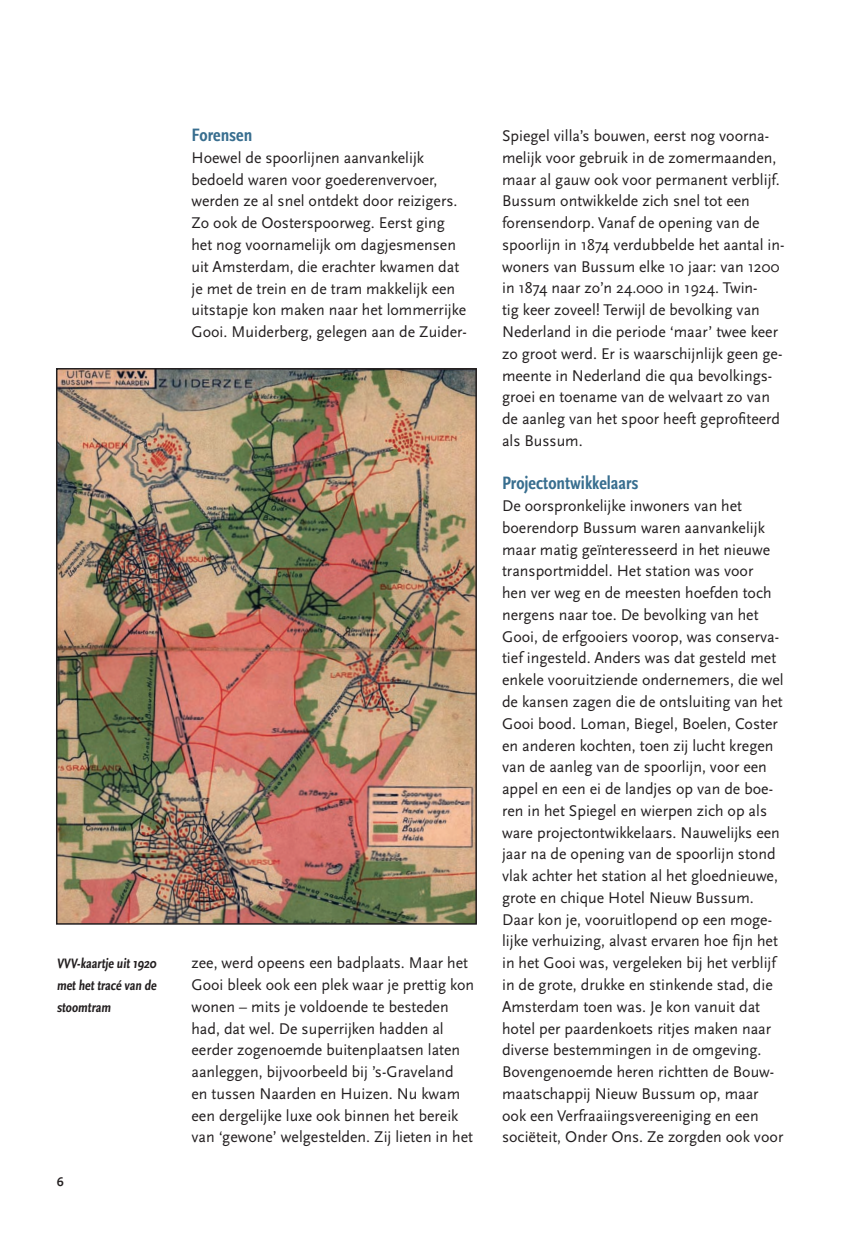
<style>
.page{position:relative;width:851px;height:1234px;background:#fff}
.page>*{position:absolute;margin:0;border:0;box-sizing:border-box;transform-origin:0 0}
.t1{font:700 condensed 18.75px "Scala Sans Pro";color:#386e8f}
.t2{font:16.2px/21.8px "Scala Sans Pro";color:#231f20}
.t3{font:700 condensed 14.25px/21.8px "Scala Sans Pro";color:#231f20;text-align:justify}
.t4{font:700 12.75px "Scala Sans Pro";color:#231f20}
</style>
<div class="page">
<img style="left:59px;top:371px;width:415px;height:550px">
<div style="left:56px;top:368px;width:421px;height:556px;border:2px solid #231f20"></div>
<p class="t3" style="left:57px;top:952px;width:103px">VVV-kaartje uit 1920 met het tracé van de stoomtram</p>
<p class="t4" style="left:57px;top:1174px;width:8px">6</p>
<p class="t1" style="left:191px;top:124px;width:62px">Forensen</p>
<p class="t2" style="left:191px;top:147px;width:277px">Hoewel de spoorlijnen aanvankelijk bedoeld waren voor goederenvervoer, werden ze al snel ontdekt door reizigers.<br>Zo ook de Oosterspoorweg. Eerst ging het nog voornamelijk om dagjesmensen uit Amsterdam, die erachter kwamen dat je met de trein en de tram makkelijk een uitstapje kon maken naar het lommerrijke Gooi. Muiderberg, gelegen aan de Zuider-</p>
<p class="t2" style="left:191px;top:951px;width:284px">zee, werd opeens een badplaats. Maar het Gooi bleek ook een plek waar je prettig kon wonen – mits je voldoende te besteden had, dat wel. De superrijken hadden al eerder zogenoemde buitenplaatsen laten aanleggen, bijvoorbeeld bij ’s-Graveland<br>en tussen Naarden en Huizen. Nu kwam een dergelijke luxe ook binnen het bereik van ‘gewone’ welgestelden. Zij lieten in het</p>
<p class="t2" style="left:502px;top:125px;width:284px">Spiegel villa’s bouwen, eerst nog voorna&shy;melijk voor gebruik in de zomermaanden, maar al gauw ook voor permanent verblijf.<br>Bussum ontwikkelde zich snel tot een forensendorp. Vanaf de opening van de spoorlijn in 1874 verdubbelde het aantal in&shy;woners van Bussum elke 10 jaar: van 1200 in 1874 naar zo’n 24.000 in 1924. Twin-<br>tig keer zoveel! Terwijl de bevolking van Nederland in die periode ‘maar’ twee keer zo groot werd. Er is waarschijnlijk geen ge&shy;meente in Nederland die qua bevolkings&shy;groei en toename van de welvaart zo van de aanleg van het spoor heeft geprofiteerd als Bussum.</p>
<p class="t1" style="left:502px;top:472px;width:138px">Projectontwikkelaars</p>
<p class="t2" style="left:502px;top:495px;width:283px">De oorspronkelijke inwoners van het boerendorp Bussum waren aanvankelijk maar matig geïnteresseerd in het nieuwe transportmiddel. Het station was voor<br>hen ver weg en de meesten hoefden toch nergens naar toe. De bevolking van het Gooi, de erfgooiers voorop, was conserva&shy;tief ingesteld. Anders was dat gesteld met enkele vooruitziende ondernemers, die wel de kansen zagen die de ontsluiting van het Gooi bood. Loman, Biegel, Boelen, Coster en anderen kochten, toen zij lucht kregen van de aanleg van de spoorlijn, voor een appel en een ei de landjes op van de boe&shy;ren in het Spiegel en wierpen zich op als ware projectontwikkelaars. Nauwelijks een jaar na de opening van de spoorlijn stond vlak achter het station al het gloednieuwe, grote en chique Hotel Nieuw Bussum.<br>Daar kon je, vooruitlopend op een moge&shy;lijke verhuizing, alvast ervaren hoe fijn het in het Gooi was, vergeleken bij het verblijf in de grote, drukke en stinkende stad, die Amsterdam toen was. Je kon vanuit dat hotel per paardenkoets ritjes maken naar diverse bestemmingen in de omgeving.<br>Bovengenoemde heren richtten de Bouw&shy;maatschappij Nieuw Bussum op, maar ook een Verfraaiingsvereeniging en een sociëteit, Onder Ons. Ze zorgden ook voor</p>
</div>
